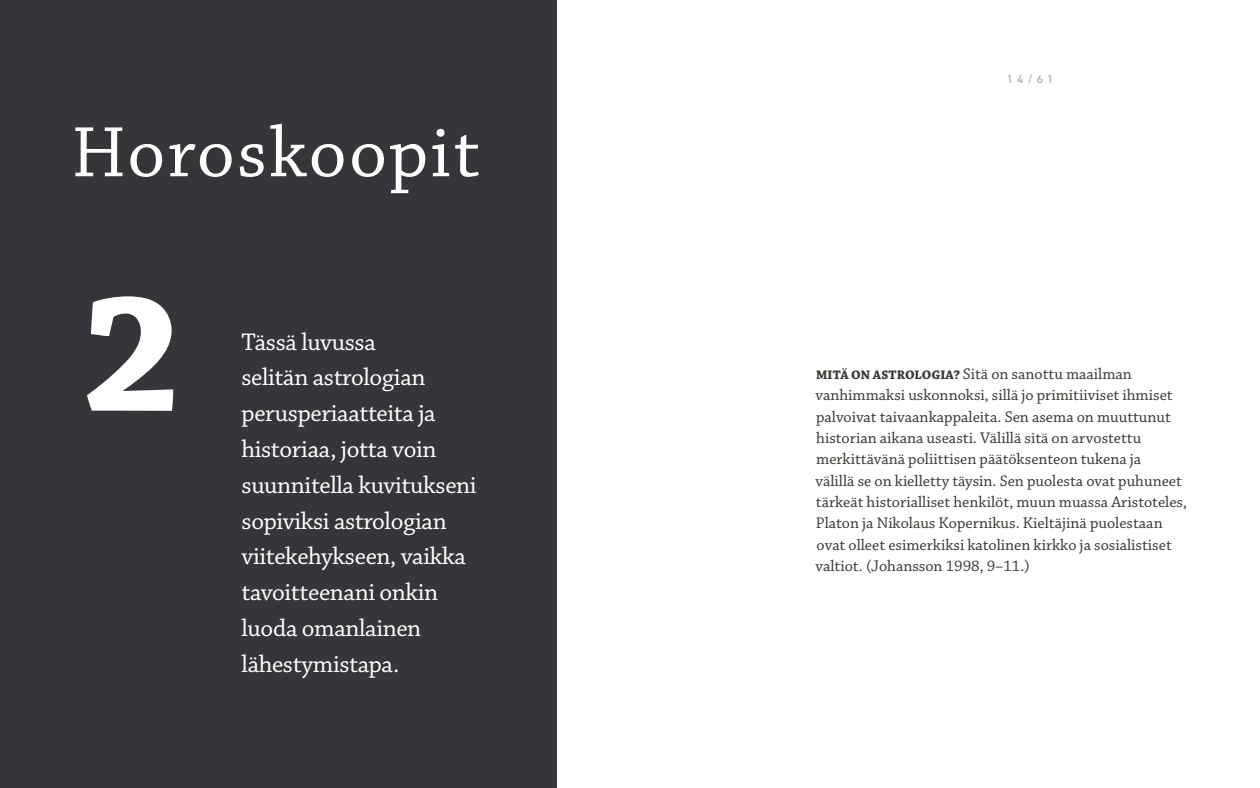
<style>
.page{position:relative;width:1260px;height:788px;background:#fff}
.page>*{position:absolute;margin:0;border:0;box-sizing:border-box;transform-origin:0 0}
.t1{font:700 177.07px "Chaparral Pro";color:#fff}
.t2{font:75px "Chaparral Pro";letter-spacing:.03em;color:#fff}
.t3{font:25.28px/35.8px "Chaparral Pro";letter-spacing:-.015em;color:#fff}
.t4{font:16.2px/21.3px "Chaparral Pro";color:#393933}
.t5{font:12px "DIN Next LT Pro";color:#9fa4ab}
.s1{font-weight:700;font-size:13.05px}
</style>
<div class="page">
<div style="left:0;top:0;width:557px;height:788px;background:#36353a"></div>
<h2 class="t2" style="left:71px;top:111px;width:410px">Horoskoopit</h2>
<h1 class="t1" style="left:81px;top:250px;width:101px">2</h1>
<h3 class="t3" style="left:242px;top:325px;width:237px">Tässä luvussa<br>selitän astrologian perusperiaatteita ja historiaa, jotta voin suunnitella kuvitukseni sopiviksi astrologian viitekehykseen, vaikka tavoitteenani onkin luoda omanlainen lähestymistapa.</h3>
<p class="t5" style="left:1007px;top:72px;width:48px">14/61</p>
<p class="t4" style="left:815px;top:364px;width:373px"><span class="s1">MITÄ ON ASTROLOGIA?</span> Sitä on sanottu maailman vanhimmaksi uskonnoksi, sillä jo primitiiviset ihmiset palvoivat taivaankappaleita. Sen asema on muuttunut historian aikana useasti. Välillä sitä on arvostettu merkittävänä poliittisen päätöksenteon tukena ja<br>välillä se on kielletty täysin. Sen puolesta ovat puhuneet tärkeät historialliset henkilöt, muun muassa Aristoteles, Platon ja Nikolaus Kopernikus. Kieltäjinä puolestaan ovat olleet esimerkiksi katolinen kirkko ja sosialistiset valtiot. (Johansson 1998, 9–11.)</p>
</div>
